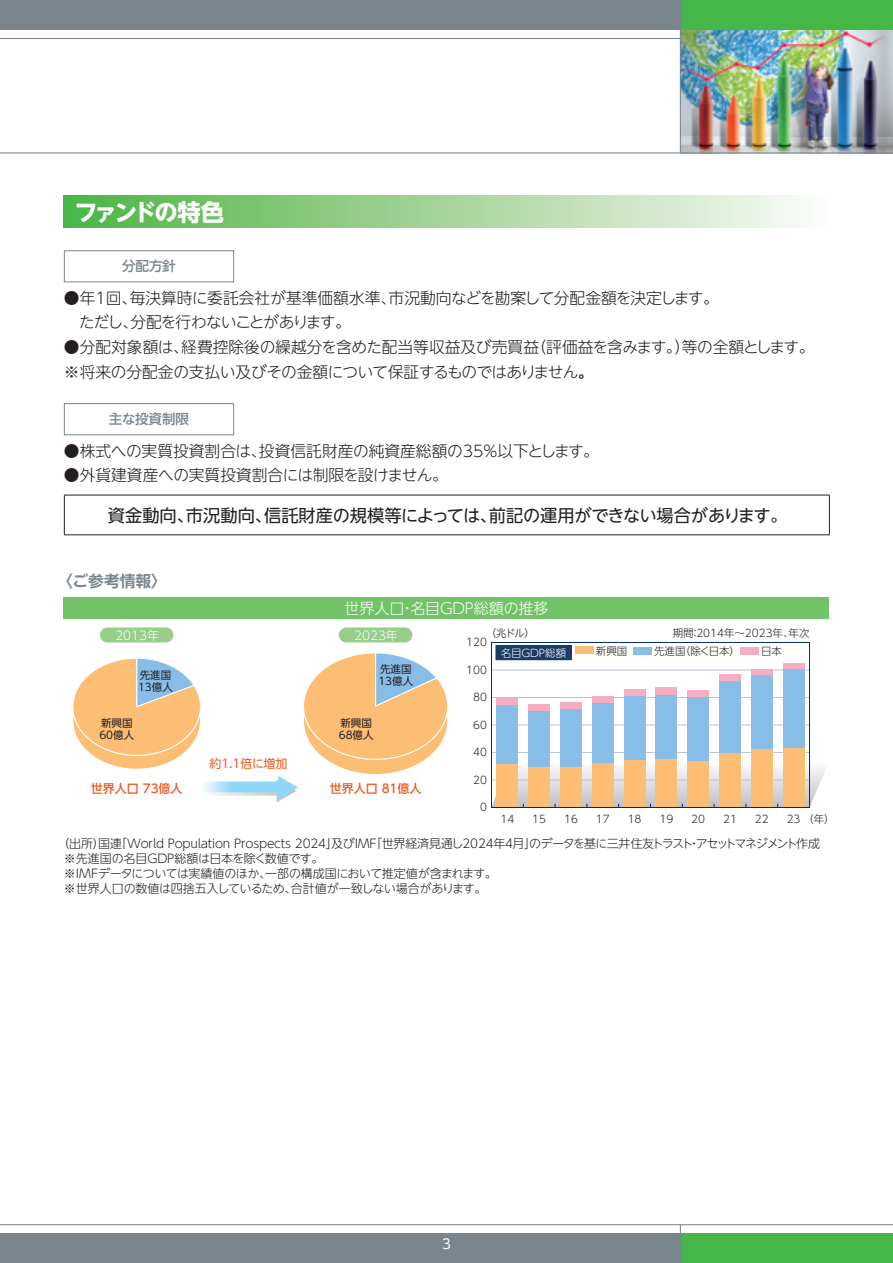
<style>
.page{position:relative;width:893px;height:1263px;background:#fff}
.page>*{position:absolute;margin:0;border:0;box-sizing:border-box;transform-origin:0 0}
.t1{font:700 23.25px "UD Shin Go NT Pro";letter-spacing:-.125em;color:#fff}
.t2{font:17.25px "UD Shin Go NT Pro";letter-spacing:-.015em;color:#231f20}
.t3{font:300 15.75px/24.8px "UD Shin Go NT Pro";letter-spacing:-.015em;color:#231f20}
.t4{font:700 15.75px "UD Shin Go NT Pro De";color:#7a868d}
.t5{font:300 15px "UD Shin Go NT Pro";color:#fff}
.t6{font:500 13.5px "UD Shin Go NT Pro";color:#7a868d}
.t7{font:13.5px "UD Shin Go NT Pro";color:#fff}
.t8{font:300 12px/15px "UD Shin Go NT Pro";letter-spacing:-.015em;color:#231f20}
.t9{font:500 12px "UD Shin Go NT Pro";color:#f15921}
.t10{font:300 12px "UD Shin Go NT Pro";color:#fff}
.t11{font:12px "UD Shin Go NT Pro";color:#f15921}
.t12{font:300 10.5px "UD Shin Go NT Pro";color:#231f20}
.t13{font:10.5px/12px "UD Shin Go NT Pro";color:#231f20}
.t14{font:300 10.5px "UD Shin Go NT Pro";color:#fff}
.s1{font-family:"Gothic MB101 Pro";font-weight:900}
</style>
<div class="page">
<hr style="left:0;top:38px;width:893px;height:1px;background:#7a868d">
<img style="left:681px;top:30px;width:212px;height:122px">
<div style="left:0;top:0;width:680px;height:30px;background:#7a868d"></div>
<div style="left:0;top:1233px;width:680px;height:30px;background:#7a868d"></div>
<hr style="left:0;top:1224px;width:893px;height:1px;background:#7a868d">
<div style="left:680px;top:0;width:213px;height:30px;background:#45b749"></div>
<div style="left:680px;top:1233px;width:213px;height:30px;background:#45b749"></div>
<hr style="left:680px;top:1224px;width:1px;height:39px;background:#7a868d">
<hr style="left:0;top:152px;width:893px;height:1px;background:#7a868d">
<hr style="left:680px;top:0;width:1px;height:153px;background:#7a868d">
<div style="left:64px;top:196px;width:765px;height:32px;background:linear-gradient(to right,#4db343,#fdfaf7)"></div>
<div style="left:64px;top:250px;width:170px;height:32px;border:1px solid #7a868d"></div>
<div style="left:64px;top:403px;width:170px;height:32px;border:1px solid #7a868d"></div>
<hr style="left:64px;top:495px;width:766px;height:1px;background:#231f20">
<hr style="left:64px;top:495px;width:1px;height:39px;background:#231f20">
<hr style="left:829px;top:495px;width:1px;height:39px;background:#231f20">
<hr style="left:64px;top:534px;width:766px;height:1px;background:#231f20">
<hr style="left:491px;top:669px;width:318px;height:1px;background:#b7c6d9">
<hr style="left:491px;top:697px;width:318px;height:1px;background:#b7c6d9">
<hr style="left:491px;top:724px;width:318px;height:1px;background:#b7c6d9">
<hr style="left:491px;top:752px;width:318px;height:1px;background:#b7c6d9">
<div style="left:783px;top:748px;width:21px;height:59px;background:#fcbd75"></div>
<div style="left:751px;top:749px;width:21px;height:58px;background:#fcbd75"></div>
<div style="left:719px;top:753px;width:22px;height:54px;background:#fcbd75"></div>
<div style="left:688px;top:761px;width:21px;height:46px;background:#fcbd75"></div>
<div style="left:656px;top:759px;width:21px;height:48px;background:#fcbd75"></div>
<div style="left:624px;top:760px;width:21px;height:47px;background:#fcbd75"></div>
<div style="left:783px;top:669px;width:21px;height:79px;background:#88bde7"></div>
<div style="left:751px;top:675px;width:21px;height:74px;background:#88bde7"></div>
<div style="left:719px;top:681px;width:22px;height:72px;background:#88bde7"></div>
<div style="left:688px;top:697px;width:21px;height:64px;background:#88bde7"></div>
<div style="left:656px;top:694px;width:21px;height:65px;background:#88bde7"></div>
<div style="left:624px;top:696px;width:21px;height:64px;background:#88bde7"></div>
<div style="left:592px;top:702px;width:21px;height:61px;background:#88bde7"></div>
<div style="left:560px;top:709px;width:22px;height:58px;background:#88bde7"></div>
<div style="left:529px;top:710px;width:21px;height:57px;background:#88bde7"></div>
<div style="left:497px;top:705px;width:21px;height:59px;background:#88bde7"></div>
<div style="left:783px;top:663px;width:21px;height:6px;background:#f6acc1"></div>
<div style="left:751px;top:669px;width:21px;height:6px;background:#f6acc1"></div>
<div style="left:719px;top:674px;width:22px;height:7px;background:#f6acc1"></div>
<div style="left:688px;top:690px;width:21px;height:7px;background:#f6acc1"></div>
<div style="left:656px;top:687px;width:21px;height:7px;background:#f6acc1"></div>
<div style="left:624px;top:689px;width:21px;height:7px;background:#f6acc1"></div>
<div style="left:592px;top:696px;width:21px;height:6px;background:#f6acc1"></div>
<div style="left:560px;top:702px;width:22px;height:7px;background:#f6acc1"></div>
<div style="left:529px;top:704px;width:21px;height:6px;background:#f6acc1"></div>
<div style="left:497px;top:698px;width:21px;height:7px;background:#f6acc1"></div>
<svg style="left:493px;top:763px;width:333px;height:44px"></svg>
<div style="left:491px;top:642px;width:319px;height:166px;border:1px solid #002d66"></div>
<div style="left:496px;top:645px;width:75px;height:15px;background:#1d3c65"></div>
<div style="left:575px;top:646px;width:18px;height:8px;background:#fcbd75"></div>
<div style="left:740px;top:647px;width:19px;height:7px;background:#f6acc1"></div>
<div style="left:633px;top:647px;width:19px;height:7px;background:#88bde7"></div>
<div style="left:64px;top:597px;width:765px;height:21px;background:#72c267"></div>
<div style="left:100px;top:627px;width:73px;height:15px;background:#96ce8a;border-radius:7px"></div>
<div style="left:339px;top:627px;width:73px;height:15px;background:#96ce8a;border-radius:7px"></div>
<svg style="left:73px;top:653px;width:375px;height:150px"></svg>
<h1 class="t1" style="left:74px;top:193px;width:151px">ファンドの特色</h1>
<p class="t6" style="left:122px;top:255px;width:55px">分配方針</p>
<p class="t3" style="left:64px;top:285px;width:656px">●年1回、毎決算時に委託会社が基準価額水準、市況動向などを勘案して分配金額を決定します。　ただし、分配を行わないことがあります。</p>
<p class="t3" style="left:64px;top:334px;width:752px">●分配対象額は、経費控除後の繰越分を含めた配当等収益及び売買益（評価益を含みます。）等の全額とします。※将来の分配金の支払い及びその金額について保証するものではありません<span class="s1">。</span></p>
<p class="t6" style="left:109px;top:408px;width:82px">主な投資制限</p>
<p class="t3" style="left:64px;top:438px;width:536px">●株式への実質投資割合は、投資信託財産の純資産総額の35％以下とします。</p>
<p class="t3" style="left:64px;top:462px;width:386px">●外貨建資産への実質投資割合には制限を設けません。</p>
<p class="t2" style="left:108px;top:501px;width:681px">資金動向、市況動向、信託財産の規模等によっては、前記の運用ができない場合があります。</p>
<p class="t4" style="left:57px;top:568px;width:111px">〈ご参考情報〉</p>
<p class="t5" style="left:344px;top:596px;width:205px">世界人口・名目GDP総額の推移</p>
<p class="t10" style="left:115px;top:625px;width:45px">2013年</p>
<p class="t10" style="left:354px;top:625px;width:45px">2023年</p>
<p class="t12" style="left:486px;top:624px;width:51px">（兆ドル）</p>
<p class="t14" style="left:501px;top:644px;width:67px">名目GDP総額</p>
<p class="t12" style="left:596px;top:642px;width:33px">新興国</p>
<p class="t12" style="left:654px;top:642px;width:87px">先進国（除く日本）</p>
<p class="t12" style="left:761px;top:642px;width:22px">日本</p>
<p class="t12" style="left:673px;top:624px;width:138px">期間：2014年～2023年、年次</p>
<p class="t12" style="left:466px;top:634px;width:22px">120</p>
<p class="t13" style="left:138px;top:668px;width:36px">先進国<br>13億人</p>
<p class="t13" style="left:378px;top:663px;width:36px">先進国<br>13億人</p>
<p class="t12" style="left:466px;top:661px;width:22px">100</p>
<p class="t12" style="left:473px;top:689px;width:15px">80</p>
<p class="t13" style="left:99px;top:716px;width:36px">新興国<br>60億人</p>
<p class="t13" style="left:339px;top:716px;width:36px">新興国<br>68億人</p>
<p class="t12" style="left:473px;top:716px;width:15px">60</p>
<p class="t11" style="left:209px;top:754px;width:80px">約1.1倍に増加</p>
<p class="t12" style="left:473px;top:744px;width:15px">40</p>
<p class="t9" style="left:91px;top:779px;width:93px">世界人口 73億人</p>
<p class="t9" style="left:330px;top:779px;width:93px">世界人口 81億人</p>
<p class="t12" style="left:473px;top:771px;width:15px">20</p>
<p class="t12" style="left:480px;top:799px;width:8px">0</p>
<p class="t12" style="left:500px;top:810px;width:15px">14</p>
<p class="t12" style="left:532px;top:810px;width:15px">15</p>
<p class="t12" style="left:564px;top:810px;width:15px">16</p>
<p class="t12" style="left:596px;top:810px;width:15px">17</p>
<p class="t12" style="left:628px;top:810px;width:15px">18</p>
<p class="t12" style="left:659px;top:810px;width:15px">19</p>
<p class="t12" style="left:691px;top:810px;width:15px">20</p>
<p class="t12" style="left:723px;top:810px;width:15px">21</p>
<p class="t12" style="left:755px;top:810px;width:15px">22</p>
<p class="t12" style="left:787px;top:810px;width:50px">23 （年）</p>
<p class="t8" style="left:64px;top:835px;width:757px;text-indent:-7px">（出所）国連「World Population Prospects 2024」及びIMF「世界経済見通し2024年４月」のデータを基に三井住友トラスト・アセットマネジメント作成※先進国の名目GDP総額は日本を除く数値です。<br>※IMFデータについては実績値のほか、一部の構成国において推定値が含まれます。<br>※世界人口の数値は四捨五入しているため、合計値が一致しない場合があります。</p>
<p class="t7" style="left:442px;top:1233px;width:10px">3</p>
</div>
